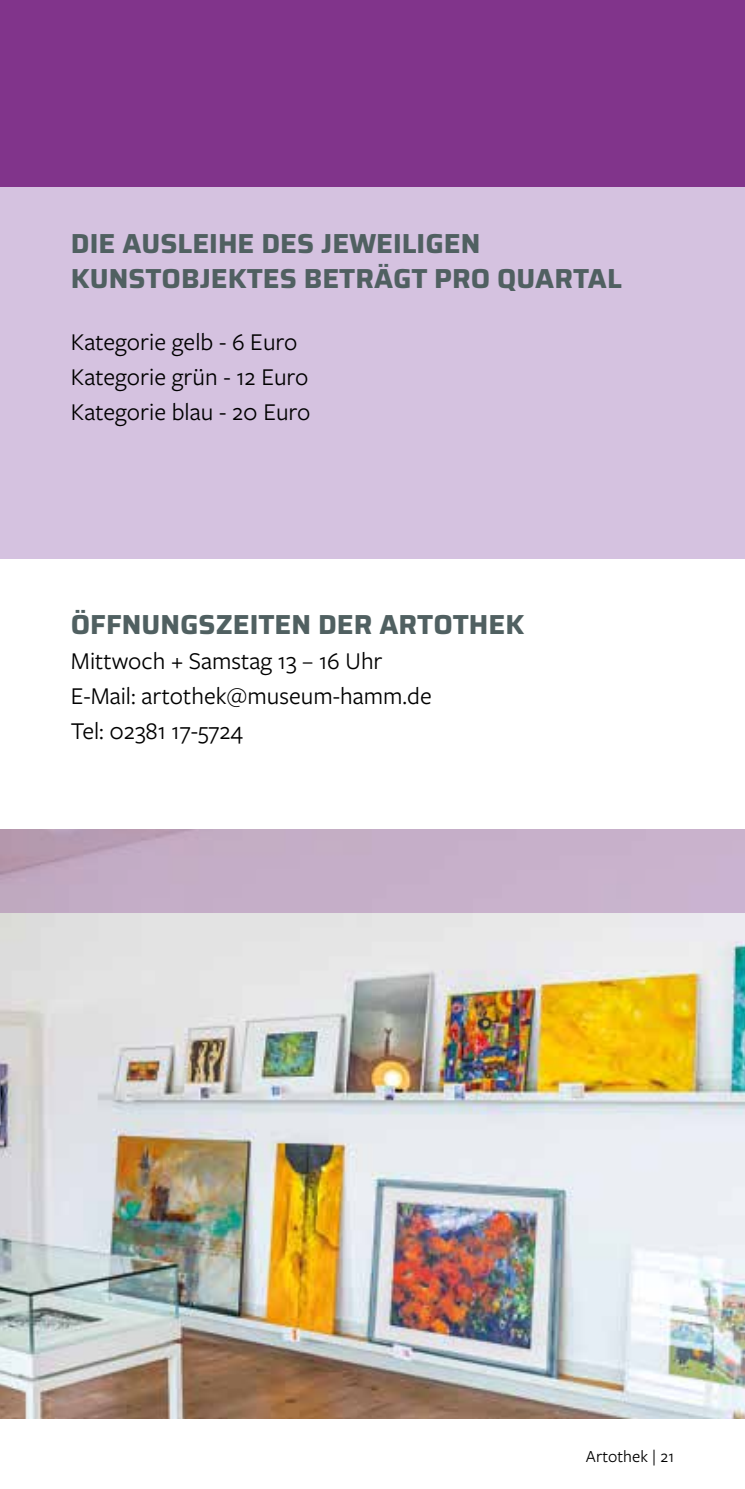
<style>
.page{position:relative;width:745px;height:1489px;background:#fff}
.page>*{position:absolute;margin:0;border:0;box-sizing:border-box;transform-origin:0 0}
.t1{font:700 27.5px/35px "Saira";color:#506061}
.t2{font:25px/35px "Freight Sans Pro";color:#000}
.t3{font:17.5px "Freight Sans Pro";color:#000}
</style>
<div class="page">
<div style="left:0;top:186px;width:744px;height:372px;background:#d5c2e0"></div>
<div style="left:0;top:0;width:744px;height:186px;background:#81348b"></div>
<img style="left:0;top:913px;width:744px;height:504px">
<svg style="left:0;top:829px;width:744px;height:84px;fill:#c5aec8"></svg>
<p class="t1" style="left:71px;top:225px;width:552px">DIE AUSLEIHE DES JEWEILIGEN<br>KUNSTOBJEKTES BETRÄGT PRO QUARTAL</p>
<p class="t2" style="left:71px;top:324px;width:241px">Kategorie gelb - 6 Euro<br>Kategorie grün - 12 Euro<br>Kategorie blau - 20 Euro</p>
<p class="t1" style="left:71px;top:606px;width:454px">ÖFFNUNGSZEITEN DER ARTOTHEK</p>
<p class="t2" style="left:71px;top:642px;width:362px">Mittwoch + Samstag 13 – 16 Uhr<br>E-Mail: artothek@museum-hamm.de<br>Tel: 02381 17-5724</p>
<p class="t3" style="left:585px;top:1444px;width:90px">Artothek | 21</p>
</div>
